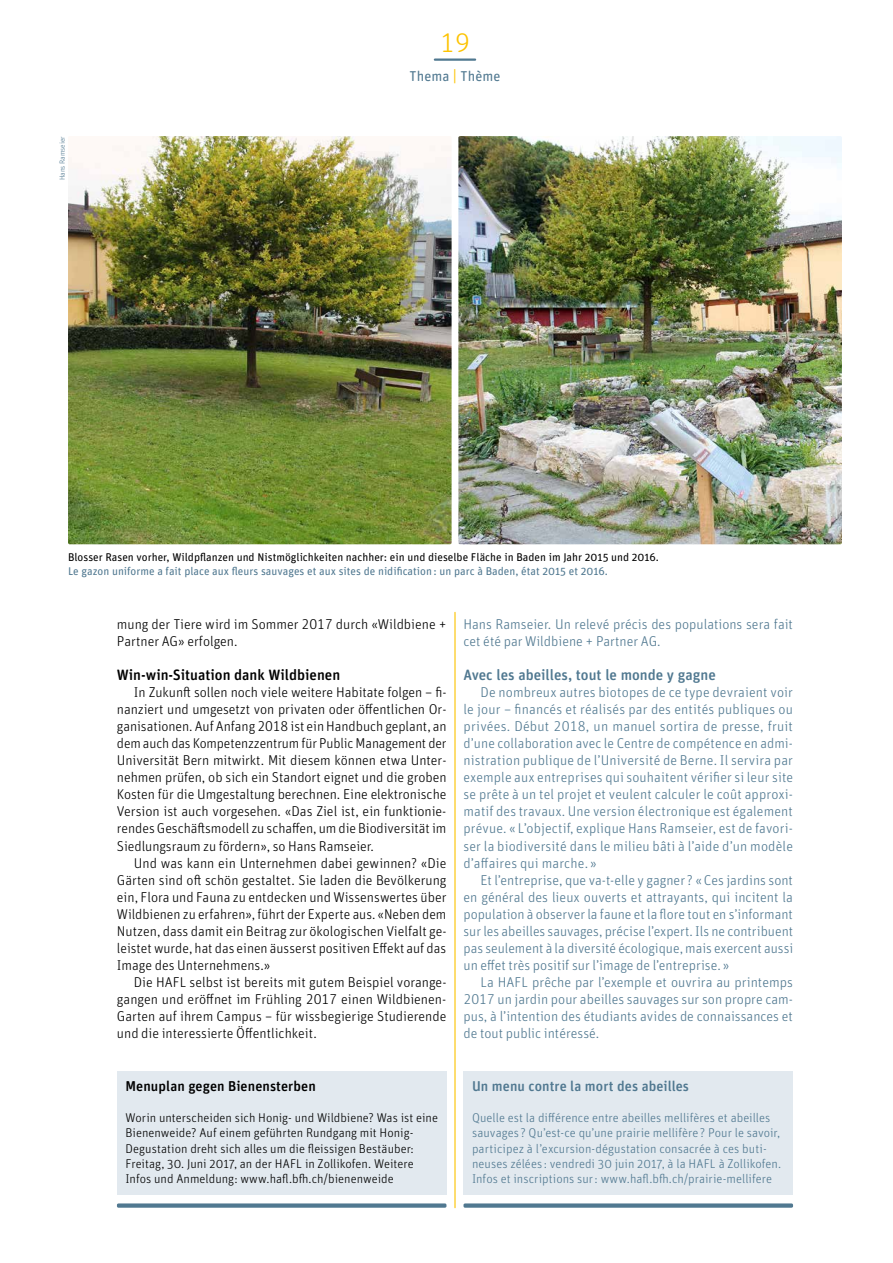
<style>
.page{position:relative;width:893px;height:1263px;background:#fff}
.page>*{position:absolute;margin:0;border:0;box-sizing:border-box;transform-origin:0 0}
.t1{font:300 27px "Unit Rounded Pro";color:#fdc300}
.t2{font:500 15px "Unit Rounded Pro";color:#507890}
.t3{font:500 15px "Unit Rounded Pro";color:#000}
.t4{font:300 14.25px/17px "Unit Rounded Pro";color:#507890;text-align:justify}
.t5{font:300 14.25px/17px "Unit Rounded Pro";color:#000}
.t6{font:500 14.25px "Unit Rounded Pro";letter-spacing:.005em;color:#507890}
.t7{font:500 14.25px "Unit Rounded Pro";letter-spacing:.005em;color:#000}
.t8{font:14.25px "Unit Rounded Pro";letter-spacing:.005em;color:#507890}
.t9{font:300 12.75px/15.3px "Unit Rounded Pro";color:#507890}
.t10{font:300 12.75px/15.3px "Unit Rounded Pro";color:#000}
.t11{font:11.25px "Unit Rounded Pro";color:#000}
.t12{font:11.25px "Unit Rounded Pro";color:#507890}
.t13{font:300 7.5px "Unit Rounded Pro";color:#507890}
.s1{font-size:15.75px;color:#fdc300}
</style>
<div class="page">
<hr style="left:435px;top:58px;width:40px;height:3px;background:#507890">
<img style="left:68px;top:136px;width:384px;height:408px">
<img style="left:458px;top:136px;width:384px;height:408px">
<hr style="left:454px;top:612px;width:2px;height:596px;background:#fdc300">
<div style="left:117px;top:1071px;width:329px;height:124px;background:#e2e9ef"></div>
<div style="left:463px;top:1071px;width:330px;height:124px;background:#e2e9ef"></div>
<div style="left:117px;top:1203px;width:329px;height:5px;background:#507890;border-radius:2px"></div>
<div style="left:463px;top:1203px;width:330px;height:5px;background:#507890;border-radius:2px"></div>
<p class="t13" style="left:57px;top:180px;width:46px;rotate:-90deg">Hans Ramseier</p>
<h1 class="t1" style="left:440px;top:26px;width:31px">19</h1>
<p class="t8" style="left:410px;top:66px;width:92px">Thema <span class="s1">|</span> Thème</p>
<p class="t11" style="left:68px;top:550px;width:592px">Blosser Rasen vorher, Wildpflanzen und Nistmöglichkeiten nachher: ein und dieselbe Fläche in Baden im Jahr 2015 und 2016.</p>
<p class="t12" style="left:68px;top:563px;width:541px">Le gazon uniforme a fait place aux fleurs sauvages et aux sites de nidification: un parc à Baden, état 2015 et 2016.</p>
<p class="t5" style="left:117px;top:616px;width:331px">mung der Tiere wird im Sommer 2017 durch «Wildbiene +<br>Partner AG» erfolgen.</p>
<p class="t3" style="left:117px;top:665px;width:225px">Win-win-Situation dank Wildbienen</p>
<p class="t5" style="left:117px;top:684px;width:331px;text-align:justify;text-indent:17px">In Zukunft sollen noch viele weitere Habitate folgen – fi&shy;nanziert und umgesetzt von privaten oder öffentlichen Or&shy;ganisationen. Auf Anfang 2018 ist ein Handbuch geplant, an dem auch das Kompetenzzentrum für Public Management der Universität Bern mitwirkt. Mit diesem können etwa Unter&shy;nehmen prüfen, ob sich ein Standort eignet und die groben Kosten für die Umgestaltung berechnen. Eine elektronische Version ist auch vorgesehen. «Das Ziel ist, ein funktionie&shy;rendes Geschäftsmodell zu schaffen, um die Biodiversität im Siedlungsraum zu fördern», so Hans Ramseier.</p>
<p class="t5" style="left:117px;top:854px;width:331px;text-align:justify;text-indent:17px">Und was kann ein Unternehmen dabei gewinnen? «Die Gärten sind oft schön gestaltet. Sie laden die Bevölkerung ein, Flora und Fauna zu entdecken und Wissenswertes über Wildbienen zu erfahren», führt der Experte aus. «Neben dem Nutzen, dass damit ein Beitrag zur ökologischen Vielfalt ge&shy;leistet wurde, hat das einen äusserst positiven Effekt auf das Image des Unternehmens.»</p>
<p class="t5" style="left:117px;top:973px;width:331px;text-indent:17px">Die HAFL selbst ist bereits mit gutem Beispiel vorange&shy;gangen und eröffnet im Frühling 2017 einen Wildbienen-Garten auf ihrem Campus – für wissbegierige Studierende und die interessierte Öffentlichkeit.</p>
<p class="t7" style="left:125px;top:1076px;width:192px">Menuplan gegen Bienensterben</p>
<p class="t10" style="left:125px;top:1110px;width:314px">Worin unterscheiden sich Honig- und Wildbiene? Was ist eine Bienenweide? Auf einem geführten Rundgang mit Honig-Degustation dreht sich alles um die fleissigen Bestäuber:<br>Freitag, 30. Juni 2017, an der HAFL in Zollikofen. Weitere Infos und Anmeldung: www.hafl.bfh.ch/bienenweide</p>
<p class="t4" style="left:463px;top:616px;width:331px">Hans Ramseier. Un relevé précis des populations sera fait cet été par Wildbiene + Partner AG.</p>
<p class="t2" style="left:463px;top:665px;width:254px">Avec les abeilles, tout le monde y gagne</p>
<p class="t4" style="left:463px;top:684px;width:331px;text-indent:17px">De nombreux autres biotopes de ce type devraient voir le jour – financés et réalisés par des entités publiques ou privées. Début 2018, un manuel sortira de presse, fruit d’une collaboration avec le Centre de compétence en admi&shy;nistration publique de l’Université de Berne. Il servira par exemple aux entreprises qui souhaitent vérifier si leur site se prête à un tel projet et veulent calculer le coût approxi&shy;matif des travaux. Une version électronique est également prévue. « L’objectif, explique Hans Ramseier, est de favori&shy;ser la biodiversité dans le milieu bâti à l’aide d’un modèle d’affaires qui marche. »</p>
<p class="t4" style="left:463px;top:871px;width:331px;text-indent:17px">Et l’entreprise, que va-t-elle y gagner ? «Ces jardins sont en général des lieux ouverts et attrayants, qui incitent la population à observer la faune et la flore tout en s’informant sur les abeilles sauvages, précise l’expert. Ils ne contribuent pas seulement à la diversité écologique, mais exercent aussi un effet très positif sur l’image de l’entreprise. »</p>
<p class="t4" style="left:463px;top:973px;width:331px;text-indent:17px">La HAFL prêche par l’exemple et ouvrira au printemps 2017 un jardin pour abeilles sauvages sur son propre cam&shy;pus, à l’intention des étudiants avides de connaissances et de tout public intéressé.</p>
<p class="t6" style="left:472px;top:1076px;width:219px">Un menu contre la mort des abeilles</p>
<p class="t9" style="left:472px;top:1110px;width:311px">Quelle est la différence entre abeilles mellifères et abeilles sauvages ? Qu’est-ce qu’une prairie mellifère? Pour le savoir, participez à l’excursion-dégustation consacrée à ces buti&shy;neuses zélées : vendredi 30 juin 2017, à la HAFL à Zollikofen.<br>Infos et inscriptions sur: www.hafl.bfh.ch/prairie-mellifere</p>
</div>
